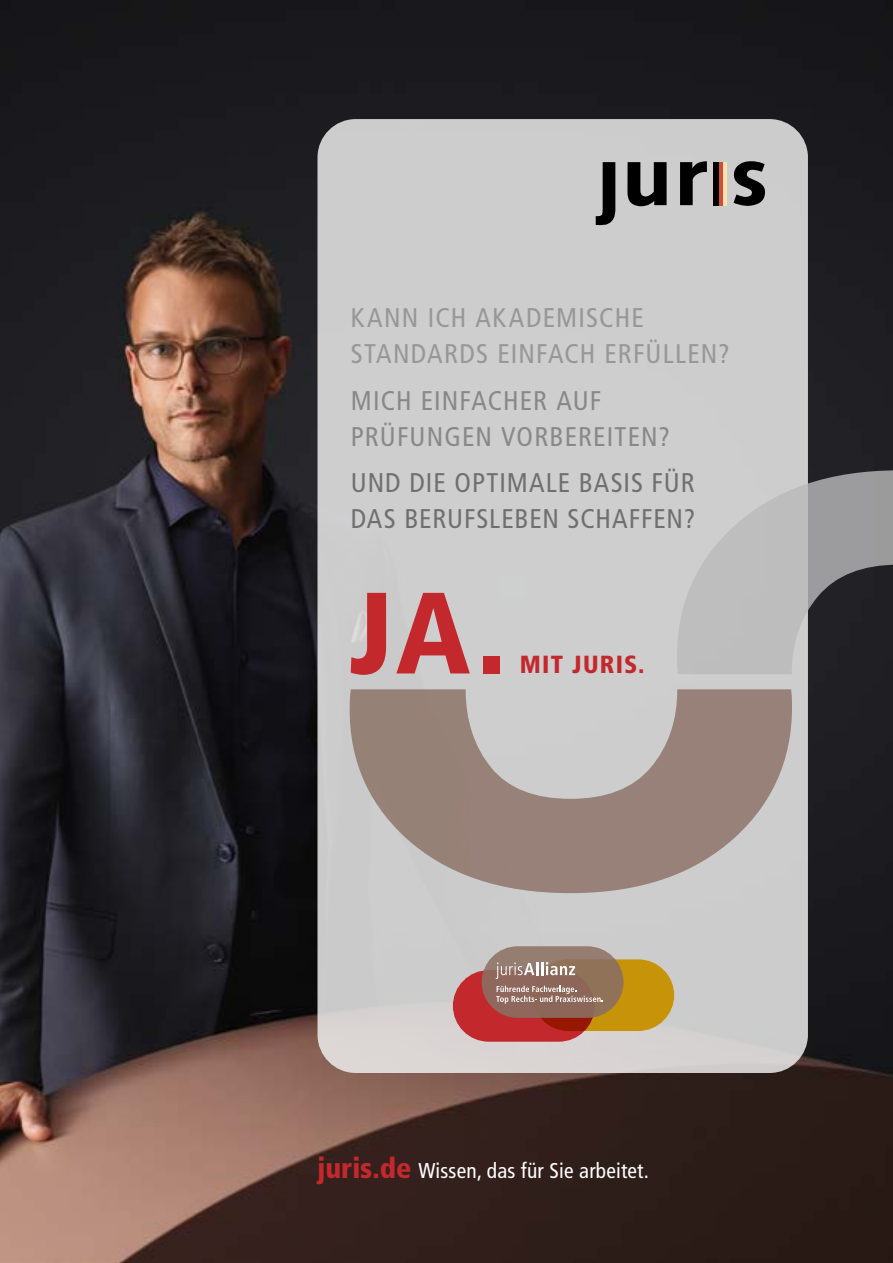
<style>
.page{position:relative;width:893px;height:1263px;background:#fff}
.page>*{position:absolute;margin:0;border:0;box-sizing:border-box;transform-origin:0 0}
.t1{font:900 condensed 115.5px "Frutiger LT Std";color:#c3282d}
.t2{font:condensed 27px/36px "Frutiger LT Std";letter-spacing:.035em;color:#706f6f}
.t3{font:condensed 27px/36px "Frutiger LT Std";letter-spacing:.045em;color:#989797}
.t4{font:condensed 27px/36px "Frutiger LT Std";letter-spacing:.04em;color:#898888}
.t5{font:900 condensed 24.75px "Frutiger LT Std";letter-spacing:.05em;color:#c3282d}
.t6{font:condensed 21.3px "Frutiger LT Std";letter-spacing:.01em;color:#fff}
.s1{font-weight:900;font-size:28.5px;color:#c3282d}
</style>
<div class="page">
<img style="left:0;top:0;width:893px;height:1263px">
<div style="left:317px;top:119px;width:491px;height:954px;background:#cecdce;border-radius:38px"></div>
<svg style="left:349px;top:689px;width:443px;height:204px;fill:#978178"></svg>
<svg style="left:677px;top:470px;width:216px;height:204px"></svg>
<svg style="left:453px;top:946px;width:221px;height:96px"></svg>
<svg style="left:627px;top:162px;width:40px;height:44px"></svg>
<svg style="left:733px;top:161px;width:32px;height:45px"></svg>
<svg style="left:680px;top:161px;width:27px;height:44px"></svg>
<svg style="left:596px;top:162px;width:19px;height:64px"></svg>
<div style="left:713px;top:162px;width:7px;height:43px;background:#000"></div>
<hr style="left:720px;top:162px;width:3px;height:43px;background:#d04e39">
<hr style="left:723px;top:162px;width:4px;height:43px;background:#ffe3ab">
<p class="t3" style="left:351px;top:300px;width:381px">KANN ICH AKADEMISCHE<br>STANDARDS EINFACH ERFÜLLEN?</p>
<p class="t4" style="left:351px;top:383px;width:321px">MICH EINFACHER AUF<br>PRÜFUNGEN VORBEREITEN?</p>
<p class="t2" style="left:351px;top:465px;width:346px">UND DIE OPTIMALE BASIS FÜR<br>DAS BERUFSLEBEN SCHAFFEN?</p>
<h1 class="t1" style="left:349px;top:564px;width:159px">JA.</h1>
<p class="t5" style="left:520px;top:650px;width:126px">MIT JURIS.</p>
<p class="t6" style="left:317px;top:1158px;width:333px"><span class="s1">juris.de</span> Wissen, das für Sie arbeitet.</p>
</div>
